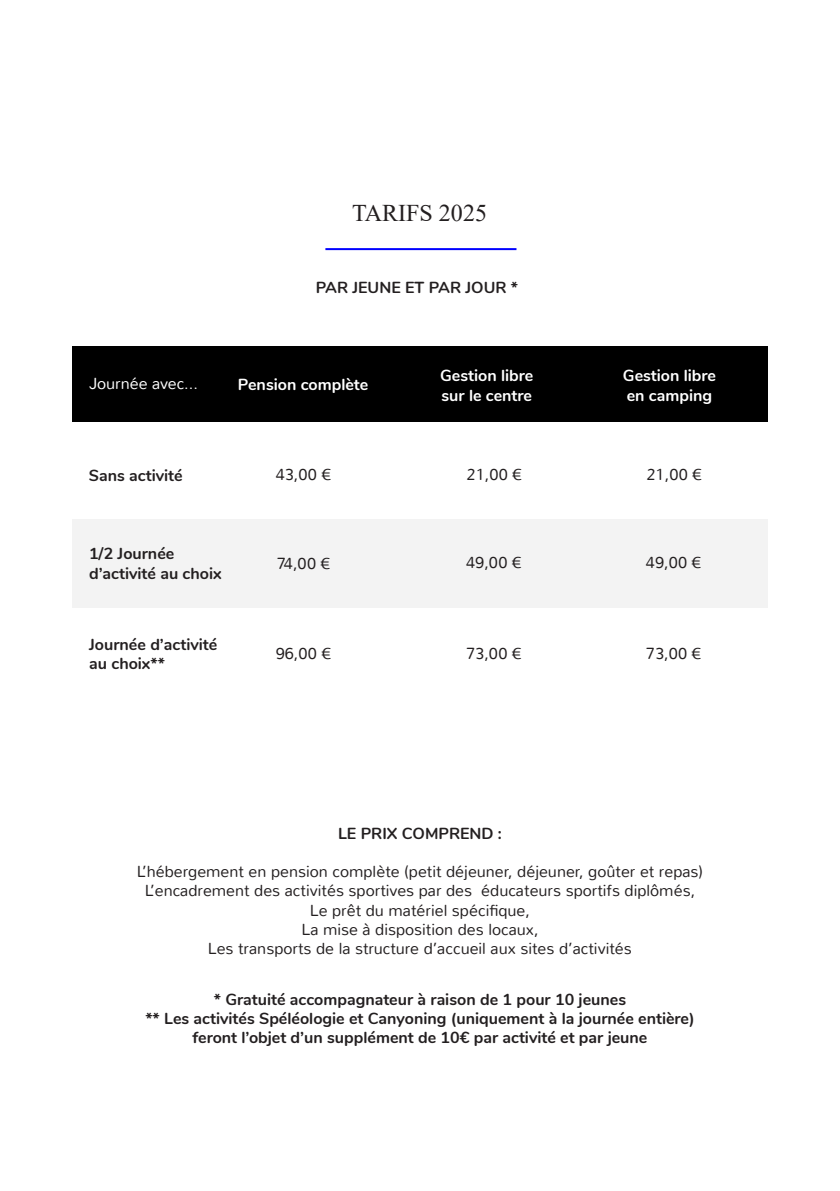
<style>
.page{position:relative;width:840px;height:1191px;background:#fff}
.page>*{position:absolute;margin:0;border:0;box-sizing:border-box;transform-origin:0 0}
.t1{font:24px "Times New Roman";color:#231f20}
.t2{font:300 16px/19.2px "Nunito";color:#231f20;text-align:center}
.t3{font:700 16px/19.2px "Nunito";color:#231f20}
.t4{font:700 16px/19.2px "Nunito";color:#fff}
.t5{font:300 16px "Nunito";color:#fff}
</style>
<div class="page">
<div style="left:72px;top:520px;width:695px;height:88px;background:#f3f3f3"></div>
<div style="left:72px;top:346px;width:695px;height:76px;background:#000"></div>
<hr style="left:325px;top:248px;width:191px;height:2px;background:#00f">
<h1 class="t1" style="left:352px;top:204px;width:136px">TARIFS 2025</h1>
<p class="t3" style="left:315px;top:278px;width:204px">PAR JEUNE ET PAR JOUR *</p>
<p class="t5" style="left:89px;top:377px;width:110px">Journée avec...</p>
<p class="t4" style="left:238px;top:374px;width:132px">Pension complète</p>
<p class="t4" style="left:440px;top:366px;width:94px">Gestion libre sur le centre</p>
<p class="t4" style="left:622px;top:366px;width:94px">Gestion libre en camping</p>
<p class="t3" style="left:89px;top:465px;width:95px">Sans activité</p>
<p class="t2" style="left:275px;top:466px;width:58px">43,00 €</p>
<p class="t2" style="left:466px;top:465px;width:58px">21,00 €</p>
<p class="t2" style="left:646px;top:465px;width:58px">21,00 €</p>
<p class="t3" style="left:89px;top:544px;width:134px">1/2 Journée d’activité au choix</p>
<p class="t3" style="left:89px;top:634px;width:129px">Journée d’activité au choix**</p>
<p class="t2" style="left:276px;top:555px;width:56px">74,00 €</p>
<p class="t2" style="left:466px;top:554px;width:58px">49,00 €</p>
<p class="t2" style="left:645px;top:554px;width:58px">49,00 €</p>
<p class="t2" style="left:275px;top:645px;width:58px">96,00 €</p>
<p class="t2" style="left:466px;top:645px;width:58px">73,00 €</p>
<p class="t2" style="left:645px;top:645px;width:58px">73,00 €</p>
<p class="t3" style="left:338px;top:823px;width:165px">LE PRIX COMPREND :</p>
<p class="t2" style="left:137px;top:862px;width:567px">L’hébergement en pension complète (petit déjeuner, déjeuner, goûter et repas)<br>L’encadrement des activités sportives par des éducateurs sportifs diplômés, Le prêt du matériel spécifique,<br>La mise à disposition des locaux,<br>Les transports de la structure d’accueil aux sites d’activités</p>
<p class="t3" style="left:145px;top:989px;width:550px;text-align:center">* Gratuité accompagnateur à raison de 1 pour 10 jeunes<br>** Les activités Spéléologie et Canyoning (uniquement à la journée entière) feront l’objet d’un supplément de 10€ par activité et par jeune</p>
</div>
